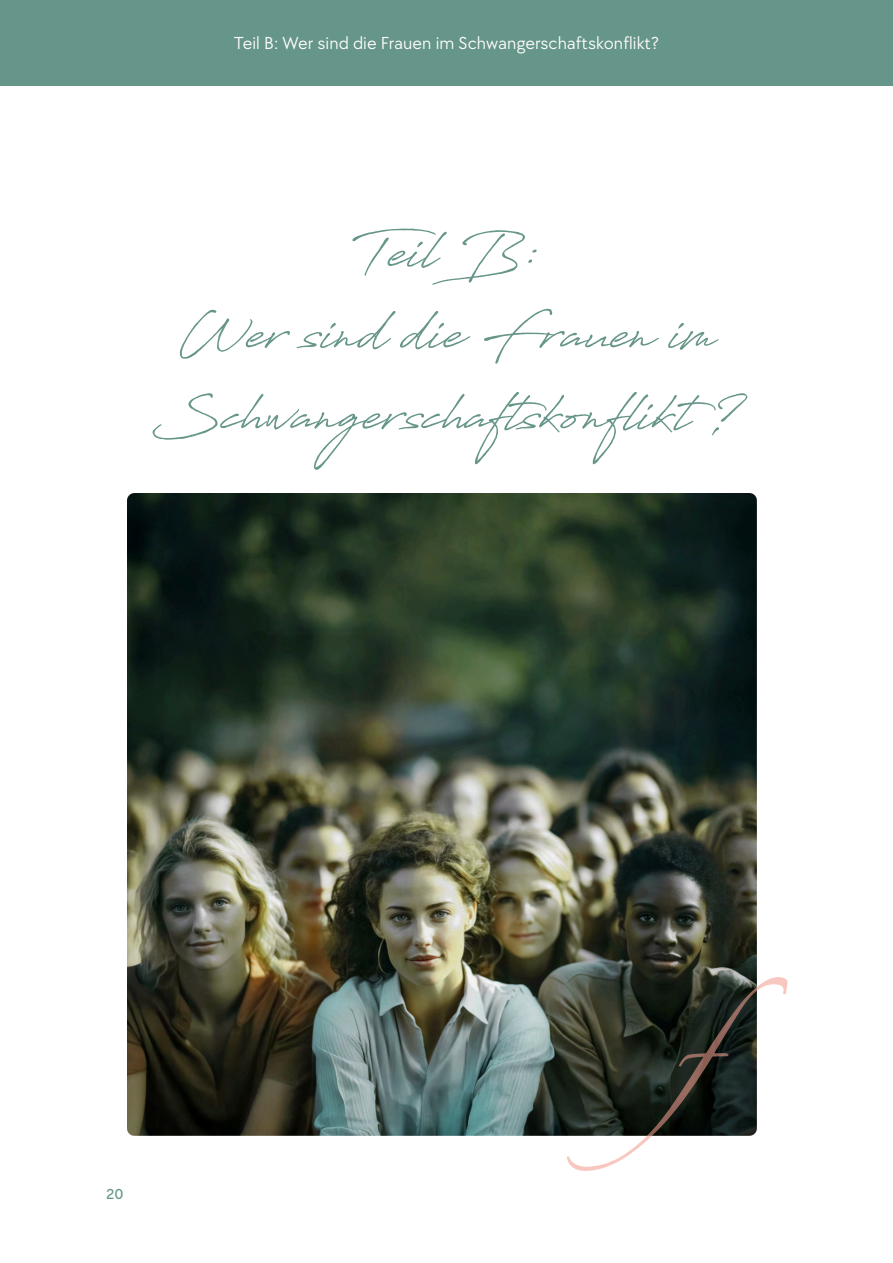
<style>
.page{position:relative;width:893px;height:1263px;background:#fff}
.page>*{position:absolute;margin:0;border:0;box-sizing:border-box;transform-origin:0 0}
.t1{font:54px "Antro Vectra Bolder";letter-spacing:.005em;color:#669589}
.t2{font:18px "TT Chocolates";letter-spacing:.005em;color:#fff}
.t3{font:500 15px "TT Chocolates";color:#669589}
</style>
<div class="page">
<div style="left:0;top:0;width:893px;height:86px;background:#669589"></div>
<img style="left:128px;top:493px;width:629px;height:642px">
<svg style="left:566px;top:976px;width:222px;height:195px"></svg>
<p class="t2" style="left:234px;top:33px;width:426px">Teil B: Wer sind die Frauen im Schwangerschaftskonflikt?</p>
<p class="t1" style="left:353px;top:227px;width:189px">Teil B:</p>
<p class="t1" style="left:178px;top:308px;width:538px">Wer sind die Frauen im</p>
<p class="t1" style="left:151px;top:389px;width:592px">Schwangerschaftskonflikt?</p>
<p class="t3" style="left:106px;top:1186px;width:19px">20</p>
</div>
